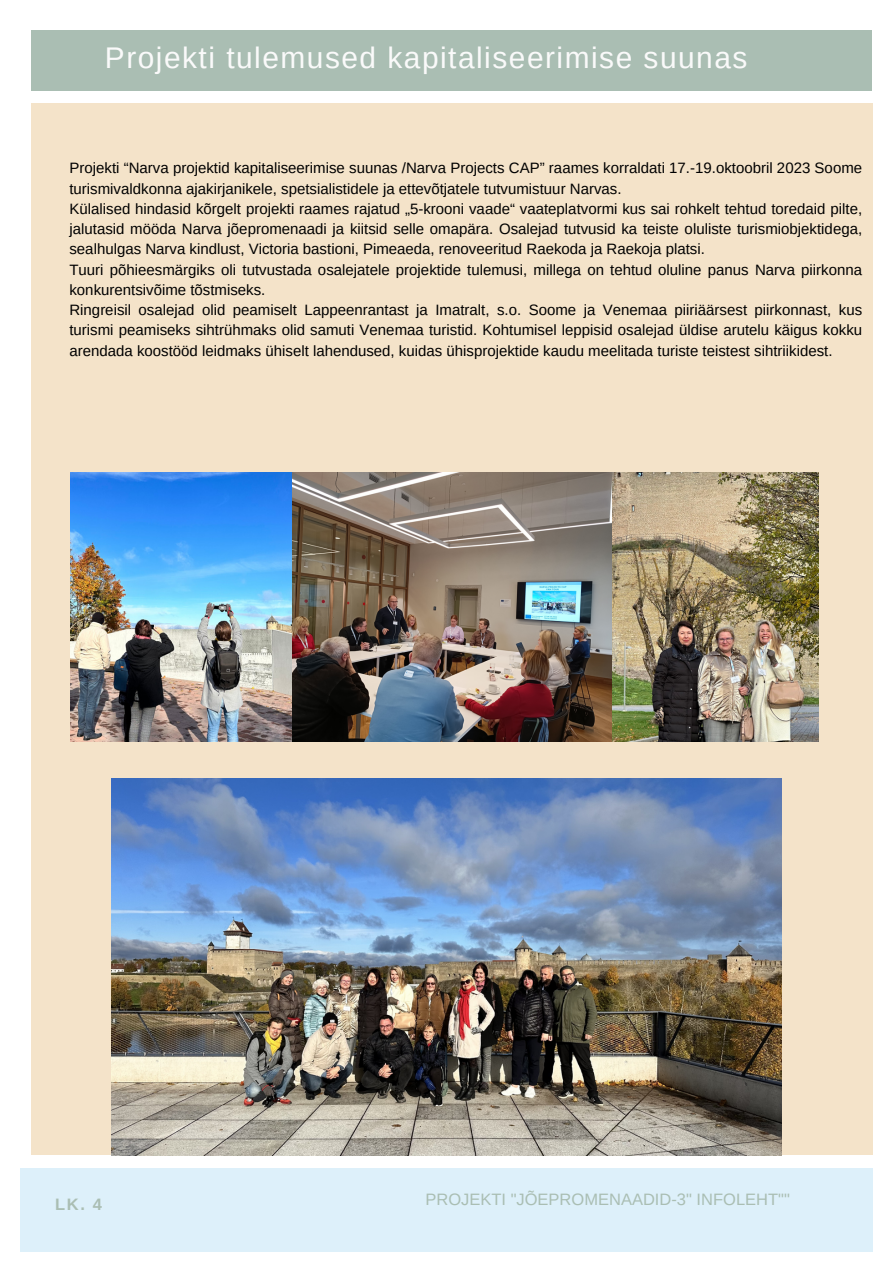
<style>
.page{position:relative;width:893px;height:1264px;background:#fff}
.page>*{position:absolute;margin:0;border:0;box-sizing:border-box;transform-origin:0 0}
.t1{font:29.85px "Arimo";letter-spacing:.05em;color:#fafafa}
.t2{font:16.5px "Arimo";color:#aabeb3}
.t3{font:700 16.5px "Arimo";color:#aabeb3}
.t4{font:15px/20.2px "Arimo";color:#000}
</style>
<div class="page">
<div style="left:20px;top:1168px;width:852px;height:83px;background:#ddf0fa"></div>
<div style="left:31px;top:30px;width:840px;height:60px;background:#aabeb3"></div>
<div style="left:31px;top:104px;width:841px;height:1050px;background:#f4e3c9"></div>
<img style="left:611px;top:473px;width:207px;height:268px">
<img style="left:71px;top:473px;width:221px;height:268px">
<img style="left:111px;top:778px;width:670px;height:377px">
<img style="left:292px;top:473px;width:319px;height:269px">
<p class="t1" style="left:105px;top:41px;width:644px">Projekti tulemused kapitaliseerimise suunas</p>
<p class="t4" style="left:69px;top:158px;width:794px">Projekti “Narva projektid kapitaliseerimise suunas /Narva Projects CAP” raames korraldati 17.-19.oktoobril 2023 Soome turismivaldkonna ajakirjanikele, spetsialistidele ja ettevõtjatele tutvumistuur Narvas.</p>
<p class="t4" style="left:69px;top:198px;width:794px;text-align:justify">Külalised hindasid kõrgelt projekti raames rajatud „5-krooni vaade“ vaateplatvormi kus sai rohkelt tehtud toredaid pilte, jalutasid mööda Narva jõepromenaadi ja kiitsid selle omapära. Osalejad tutvusid ka teiste oluliste turismiobjektidega, sealhulgas Narva kindlust, Victoria bastioni, Pimeaeda, renoveeritud Raekoda ja Raekoja platsi.</p>
<p class="t4" style="left:69px;top:259px;width:794px">Tuuri põhieesmärgiks oli tutvustada osalejatele projektide tulemusi, millega on tehtud oluline panus Narva piirkonna konkurentsivõime tõstmiseks.</p>
<p class="t4" style="left:69px;top:300px;width:794px;text-align:justify">Ringreisil osalejad olid peamiselt Lappeenrantast ja Imatralt, s.o. Soome ja Venemaa piiriäärsest piirkonnast, kus turismi peamiseks sihtrühmaks olid samuti Venemaa turistid. Kohtumisel leppisid osalejad üldise arutelu käigus kokku arendada koostööd leidmaks ühiselt lahendused, kuidas ühisprojektide kaudu meelitada turiste teistest sihtriikidest.</p>
<p class="t3" style="left:55px;top:1194px;width:49px">LK. 4</p>
<p class="t2" style="left:425px;top:1189px;width:366px">PROJEKTI "JÕEPROMENAADID-3" INFOLEHT""</p>
</div>
